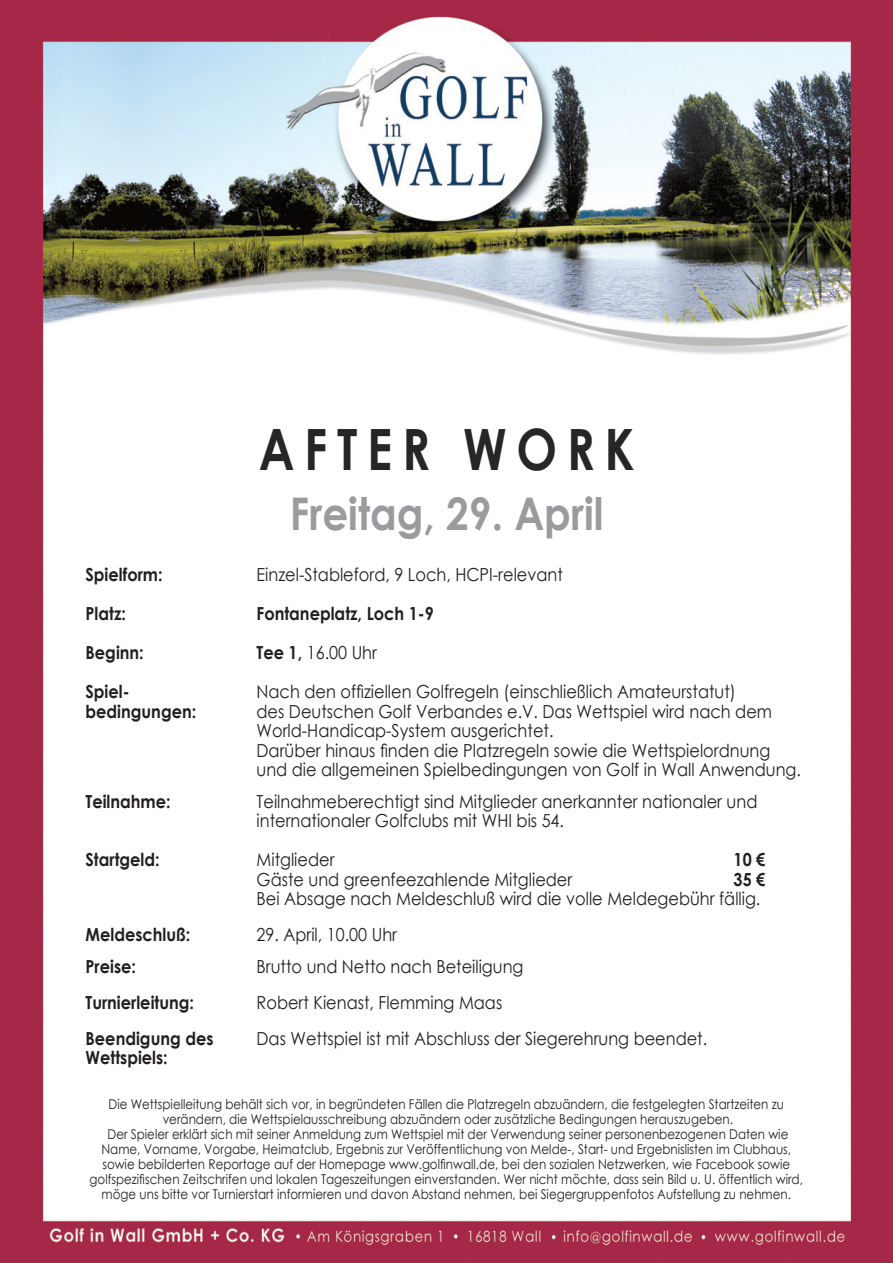
<style>
.page{position:relative;width:893px;height:1263px;background:#fff}
.page>*{position:absolute;margin:0;border:0;box-sizing:border-box;transform-origin:0 0}
.t1{font:700 57px "Century Gothic";letter-spacing:.2em;color:#282526;scale:.85 1}
.t2{font:700 45px "Century Gothic";color:#999b9e;scale:.9 1}
.t3{font:18px/19.5px "Century Gothic";color:#231f20;scale:.9 1}
.t4{font:700 18px "Century Gothic";color:#231f20;scale:.9 1}
.t5{font:13.5px/15px "Century Gothic";color:#231f20;text-align:center;scale:.88 1}
.s1{font-weight:700}
</style>
<div class="page">
<img style="left:0;top:0;width:893px;height:1263px">
<h1 class="t1" style="left:259px;top:406px;width:444px">AFTER WORK</h1>
<h2 class="t2" style="left:290px;top:480px;width:350px">Freitag, 29. April</h2>
<h3 class="t4" style="left:86px;top:561px;width:87px">Spielform:</h3>
<h3 class="t3" style="left:257px;top:565px;width:342px">Einzel-Stableford, 9 Loch, HCPI-relevant</h3>
<h3 class="t4" style="left:86px;top:600px;width:47px">Platz:</h3>
<h3 class="t4" style="left:257px;top:600px;width:198px">Fontaneplatz, Loch 1-9</h3>
<h3 class="t4" style="left:86px;top:639px;width:66px">Beginn:</h3>
<h3 class="t3" style="left:257px;top:643px;width:135px"><span class="s1">Tee 1,</span> 16.00 Uhr</h3>
<h3 class="t4" style="left:86px;top:678px;width:50px">Spiel-</h3>
<h3 class="t3" style="left:257px;top:682px;width:534px">Nach den offiziellen Golfregeln (einschließlich Amateurstatut)</h3>
<h3 class="t4" style="left:86px;top:697px;width:125px">bedingungen:</h3>
<h3 class="t3" style="left:257px;top:701px;width:606px">des Deutschen Golf Verbandes e.V. Das Wettspiel wird nach dem World-Handicap-System ausgerichtet.<br>Darüber hinaus finden die Platzregeln sowie die Wettspielordnung und die allgemeinen Spielbedingungen von Golf in Wall Anwendung.</h3>
<h3 class="t4" style="left:86px;top:787px;width:96px">Teilnahme:</h3>
<h3 class="t3" style="left:257px;top:791px;width:558px">Teilnahmeberechtigt sind Mitglieder anerkannter nationaler und internationaler Golfclubs mit WHI bis 54.</h3>
<h3 class="t4" style="left:86px;top:846px;width:84px">Startgeld:</h3>
<h3 class="t3" style="left:257px;top:850px;width:88px">Mitglieder</h3>
<h3 class="t4" style="left:734px;top:846px;width:37px">10 €</h3>
<h3 class="t3" style="left:257px;top:869px;width:352px">Gäste und greenfeezahlende Mitglieder</h3>
<h3 class="t4" style="left:734px;top:865px;width:37px">35 €</h3>
<h3 class="t3" style="left:257px;top:889px;width:561px">Bei Absage nach Meldeschluß wird die volle Meldegebühr fällig.</h3>
<h3 class="t4" style="left:86px;top:921px;width:118px">Meldeschluß:</h3>
<h3 class="t3" style="left:257px;top:925px;width:158px">29. April, 10.00 Uhr</h3>
<h3 class="t4" style="left:86px;top:952px;width:58px">Preise:</h3>
<h3 class="t3" style="left:257px;top:956px;width:298px">Brutto und Netto nach Beteiligung</h3>
<h3 class="t4" style="left:86px;top:988px;width:122px">Turnierleitung:</h3>
<h3 class="t3" style="left:257px;top:992px;width:275px">Robert Kienast, Flemming Maas</h3>
<h3 class="t4" style="left:86px;top:1024px;width:144px">Beendigung des</h3>
<h3 class="t3" style="left:257px;top:1028px;width:502px">Das Wettspiel ist mit Abschluss der Siegerehrung beendet.</h3>
<h3 class="t4" style="left:86px;top:1044px;width:93px">Wettspiels:</h3>
<p class="t5" style="left:90px;top:1097px;width:812px">Die Wettspielleitung behält sich vor, in begründeten Fällen die Platzregeln abzuändern, die festgelegten Startzeiten zu verändern, die Wettspielausschreibung abzuändern oder zusätzliche Bedingungen herauszugeben.<br>Der Spieler erklärt sich mit seiner Anmeldung zum Wettspiel mit der Verwendung seiner personenbezogenen Daten wie Name, Vorname, Vorgabe, Heimatclub, Ergebnis zur Veröffentlichung von Melde-, Start- und Ergebnislisten im Clubhaus, sowie bebilderten Reportage auf der Homepage www.golfinwall.de, bei den sozialen Netzwerken, wie Facebook sowie golfspezifischen Zeitschrifen und lokalen Tageszeitungen einverstanden. Wer nicht möchte, dass sein Bild u. U. öffentlich wird, möge uns bitte vor Turnierstart informieren und davon Abstand nehmen, bei Siegergruppenfotos Aufstellung zu nehmen.</p>
</div>
